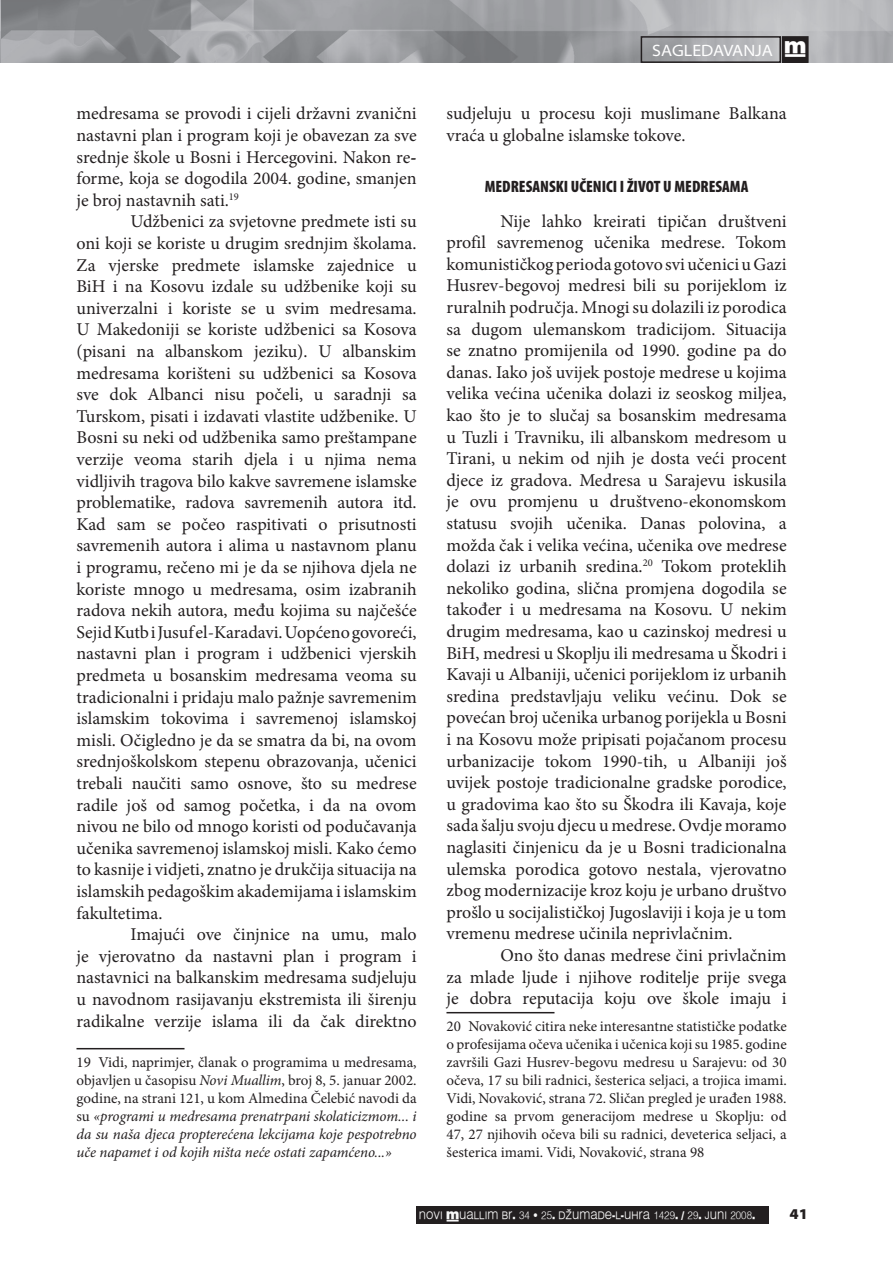
<style>
.page{position:relative;width:893px;height:1263px;background:#fff}
.page>*{position:absolute;margin:0;border:0;box-sizing:border-box;transform-origin:0 0}
.t1{font:18px/21.6px "Minion Pro";color:#231f20;text-align:justify}
.t2{font:900 condensed 16.5px "Myriad Pro";color:#231f20}
.t3{font:semi-expanded 16.5px "Myriad Pro";color:#fff}
.t4{font:15px/18px "Minion Pro";color:#231f20;text-align:justify}
.t5{font:italic 15px/18px "Minion Pro";letter-spacing:-.005em;color:#231f20;text-align:justify}
.t6{font:900 semi-expanded 15px "Myriad Pro";color:#231f20}
.t7{font:10.8px "Muallim";color:#f9f9f9;scale:.91 1}
.s1{font-style:normal}
.s2{font-family:"Muallim";font-stretch:normal}
</style>
<div class="page">
<img style="left:0;top:0;width:893px;height:62px">
<div style="left:641px;top:36px;width:140px;height:27px;border:2px solid #231f20"></div>
<div style="left:783px;top:37px;width:25px;height:25px;background:#231f20"></div>
<div style="left:782px;top:36px;width:27px;height:27px;border:2px solid #231f20"></div>
<div style="left:417px;top:1205px;width:352px;height:18px;background:#231f20"></div>
<hr style="left:76px;top:1048px;width:108px;height:1px;background:#231f20">
<hr style="left:446px;top:1012px;width:108px;height:1px;background:#231f20">
<p class="t1" style="left:76px;top:103px;width:342px">medresama se provodi i cijeli državni zvanični nastavni plan i program koji je obavezan za sve srednje škole u Bosni i Hercegovini. Nakon ref forme, koja se dogodila 2004. godine, smanjen je broj nastavnih sati.<sup>19</sup></p>
<p class="t1" style="left:76px;top:211px;width:342px;text-indent:54px">Udžbenici za svjetovne predmete isti su oni koji se koriste u drugim srednjim školama.<br>Za vjerske predmete islamske zajednice u BiH i na Kosovu izdale su udžbenike koji su univerzalni i koriste se u svim medresama.<br>U Makedoniji se koriste udžbenici sa Kosova (pisani na albanskom jeziku). U albanskim medresama korišteni su udžbenici sa Kosova sve dok Albanci nisu počeli, u saradnji sa Turskom, pisati i izdavati vlastite udžbenike. U Bosni su neki od udžbenika samo preštampane verzije veoma starih djela i u njima nema vidljivih tragova bilo kakve savremene islamske problematike, radova savremenih autora itd.<br>Kad sam se počeo raspitivati o prisutnosti savremenih autora i alima u nastavnom planu i programu, rečeno mi je da se njihova djela ne koriste mnogo u medresama, osim izabranih radova nekih autora, među kojima su najčešće Sejid Kutb i Jusuf el-Karadavi. Uopćeno govoreći, nastavni plan i program i udžbenici vjerskih predmeta u bosanskim medresama veoma su tradicionalni i pridaju malo pažnje savremenim islamskim tokovima i savremenoj islamskoj misli. Očigledno je da se smatra da bi, na ovom srednjoškolskom stepenu obrazovanja, učenici trebali naučiti samo osnove, što su medrese radile još od samog početka, i da na ovom nivou ne bilo od mnogo koristi od podučavanja učenika savremenoj islamskoj misli. Kako ćemo to kasnije i vidjeti, znatno je drukčija situacija na islamskih pedagoškim akademijama i islamskim fakultetima.</p>
<p class="t1" style="left:76px;top:924px;width:342px;text-indent:54px">Imajući ove činjnice na umu, malo je vjerovatno da nastavni plan i program i nastavnici na balkanskim medresama sudjeluju u navodnom rasijavanju ekstremista ili širenju radikalne verzije islama ili da čak direktno</p>
<p class="t5" style="left:76px;top:1053px;width:342px"><span class="s1">19 Vidi, naprimjer, članak o programima u medresama, objavljen u časopisu</span> Novi Muallim<span class="s1">, broj 8, 5. januar 2002. godine, na strani 121, u kom Almedina Čelebić navodi da su</span> «programi u medresama prenatrpani skolaticizmom... i da su naša djeca propterećena lekcijama koje pespotrebno uče napamet i od kojih ništa neće ostati zapamćeno...»</p>
<p class="t3" style="left:652px;top:41px;width:156px">SAGLEDAVANJA <span class="s2">†</span></p>
<p class="t1" style="left:446px;top:103px;width:342px">sudjeluju u procesu koji muslimane Balkana vraća u globalne islamske tokove.</p>
<p class="t2" style="left:485px;top:177px;width:265px">MEDRESANSKI UČENICI I ŽIVOT U MEDRESAMA</p>
<p class="t1" style="left:446px;top:210px;width:342px;text-indent:54px">Nije lahko kreirati tipičan društveni profil savremenog učenika medrese. Tokom komunističkog perioda gotovo svi učenici u Gazi Husrev-begovoj medresi bili su porijeklom iz ruralnih područja. Mnogi su dolazili iz porodica sa dugom ulemanskom tradicijom. Situacija se znatno promijenila od 1990. godine pa do danas. Iako još uvijek postoje medrese u kojima velika većina učenika dolazi iz seoskog miljea, kao što je to slučaj sa bosanskim medresama u Tuzli i Travniku, ili albanskom medresom u Tirani, u nekim od njih je dosta veći procent djece iz gradova. Medresa u Sarajevu iskusila je ovu promjenu u društveno-ekonomskom statusu svojih učenika. Danas polovina, a možda čak i velika većina, učenika ove medrese dolazi iz urbanih sredina.<sup>20</sup> Tokom proteklih nekoliko godina, slična promjena dogodila se također i u medresama na Kosovu. U nekim drugim medresama, kao u cazinskoj medresi u BiH, medresi u Skoplju ili medresama u Škodri i Kavaji u Albaniji, učenici porijeklom iz urbanih sredina predstavljaju veliku većinu. Dok se povećan broj učenika urbanog porijekla u Bosni i na Kosovu može pripisati pojačanom procesu urbanizacije tokom 1990-tih, u Albaniji još uvijek postoje tradicionalne gradske porodice, u gradovima kao što su Škodra ili Kavaja, koje sada šalju svoju djecu u medrese. Ovdje moramo naglasiti činjenicu da je u Bosni tradicionalna ulemska porodica gotovo nestala, vjerovatno zbog modernizacije kroz koju je urbano društvo prošlo u socijalističkoj Jugoslaviji i koja je u tom vremenu medrese učinila neprivlačnim.</p>
<p class="t1" style="left:446px;top:944px;width:342px;text-indent:54px">Ono što danas medrese čini privlačnim za mlade ljude i njihove roditelje prije svega je dobra reputacija koju ove škole imaju i</p>
<p class="t4" style="left:446px;top:1017px;width:342px">20 Novaković citira neke interesantne statističke podatke o profesijama očeva učenika i učenica koji su 1985. godine završili Gazi Husrev-begovu medresu u Sarajevu: od 30 očeva, 17 su bili radnici, šesterica seljaci, a trojica imami.<br>Vidi, Novaković, strana 72. Sličan pregled je urađen 1988. godine sa prvom generacijom medrese u Skoplju: od 47, 27 njihovih očeva bili su radnici, deveterica seljaci, a šesterica imami. Vidi, Novaković, strana 98</p>
<p class="t7" style="left:419px;top:1208px;width:371px">NOVI †UALLIM BR. 34 • 25. DŽUMADE-L-UHRA 1429. / 29. JUNI 2008.</p>
<p class="t6" style="left:789px;top:1206px;width:20px">41</p>
</div>
